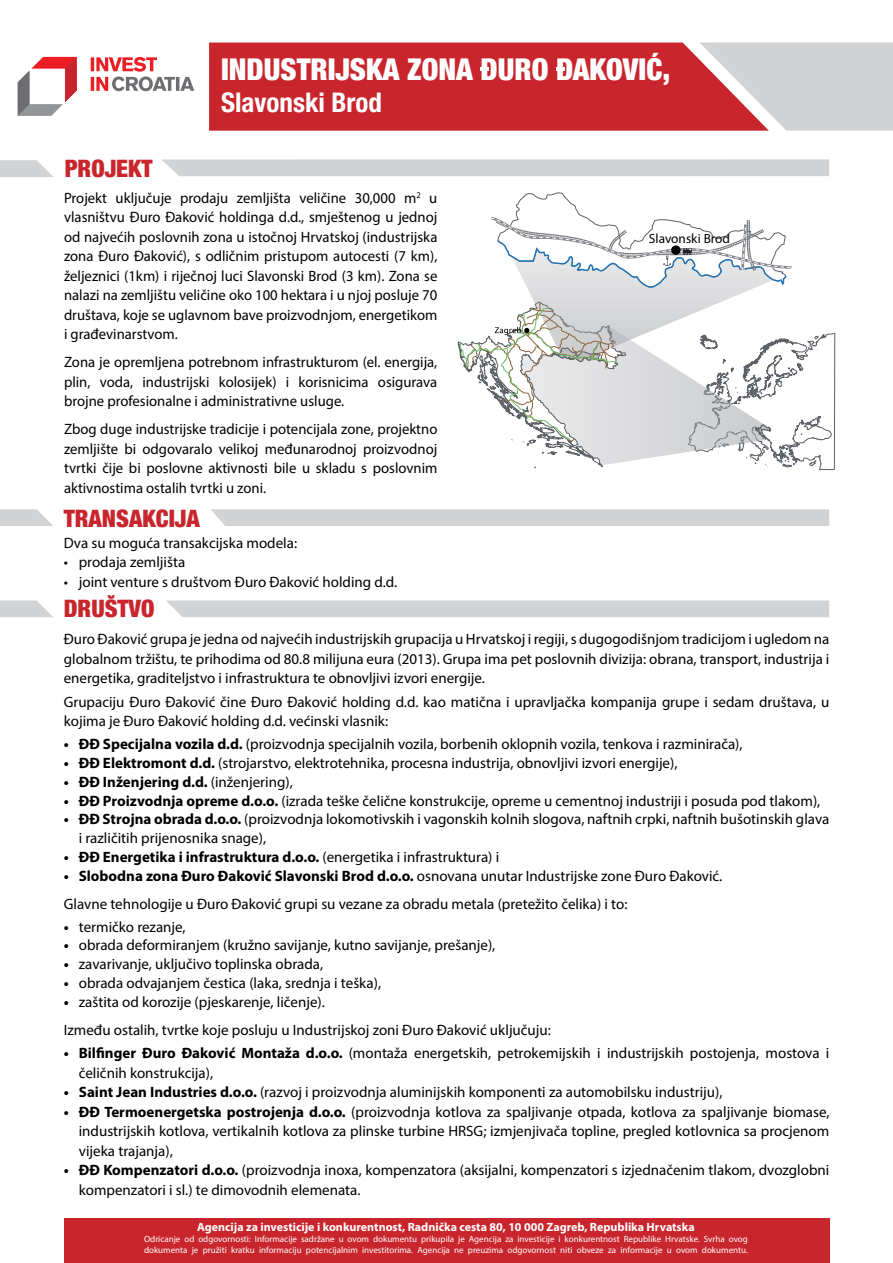
<style>
.page{position:relative;width:893px;height:1263px;background:#fff}
.page>*{position:absolute;margin:0;border:0;box-sizing:border-box;transform-origin:0 0}
.t1{font:900 condensed 30px "Helvetica Neue";color:#fff}
.t2{font:700 condensed 27px "Helvetica Neue";color:#fff}
.t3{font:900 condensed 24px "Helvetica Neue";color:#c9252c}
.t4{font:15px/19.5px "Myriad Pro";color:#000}
.t5{font:700 15px "Myriad Pro";color:#000}
.t6{font:13.35px "Lucida Grande";color:#000}
.t7{font:700 12px "Myriad Pro";color:#fff}
.t8{font:9px/10.5px "Myriad Pro";color:#fff}
.s1{font-weight:700}
.s2{font-weight:400}
</style>
<div class="page">
<svg style="left:0;top:160px;width:53px;height:17px"></svg>
<svg style="left:161px;top:159px;width:668px;height:17px;background:#d2d4d5"></svg>
<div style="left:769px;top:43px;width:124px;height:88px;background:#d1d3d4"></div>
<svg style="left:0;top:600px;width:53px;height:17px"></svg>
<svg style="left:166px;top:600px;width:663px;height:17px;background:#d2d4d5"></svg>
<svg style="left:0;top:509px;width:53px;height:17px"></svg>
<svg style="left:211px;top:509px;width:618px;height:17px;background:#d2d4d5"></svg>
<svg style="left:458px;top:193px;width:377px;height:278px"></svg>
<svg style="left:209px;top:43px;width:560px;height:88px;background:#cb343a"></svg>
<svg style="left:480px;top:67px;width:9px;height:4px"></svg>
<svg style="left:556px;top:67px;width:9px;height:4px"></svg>
<svg style="left:18px;top:57px;width:59px;height:59px"></svg>
<svg style="left:91px;top:57px;width:103px;height:34px"></svg>
<div style="left:64px;top:1218px;width:765px;height:45px;background:#c9252c"></div>
<h3 class="t3" style="left:65px;top:154px;width:89px">PROJEKT</h3>
<h1 class="t1" style="left:221px;top:51px;width:16px">INDUSTRIJSKA</h1>
<h1 class="t1" style="left:407px;top:51px;width:108px">ZONA DURO</h1>
<h1 class="t1" style="left:556px;top:51px;width:33px">DAKOVI</h1>
<h1 class="t1" style="left:646px;top:51px;width:25px">Ć,</h1>
<h2 class="t2" style="left:221px;top:86px;width:162px">Slavonski Brod</h2>
<p class="t4" style="left:64px;top:188px;width:375px;text-align:justify">Projekt uključuje prodaju zemljišta veličine 30,000 m<sup>2</sup> u vlasništvu Đuro Đaković holdinga d.d., smještenog u jednoj od najvećih poslovnih zona u istočnoj Hrvatskoj (industrijska zona Đuro Đaković), s odličnim pristupom autocesti (7 km), željeznici (1km) i riječnoj luci Slavonski Brod (3 km). Zona se nalazi na zemljištu veličine oko 100 hektara i u njoj posluje 70 društava, koje se uglavnom bave proizvodnjom, energetikom i građevinarstvom.</p>
<p class="t4" style="left:64px;top:352px;width:375px;text-align:justify">Zona je opremljena potrebnom infrastrukturom (el. energija, plin, voda, industrijski kolosijek) i korisnicima osigurava brojne profesionalne i administrativne usluge.</p>
<p class="t4" style="left:64px;top:419px;width:375px;text-align:justify">Zbog duge industrijske tradicije i potencijala zone, projektno zemljište bi odgovaralo velikoj međunarodnoj proizvodnoj tvrtki čije bi poslovne aktivnosti bile u skladu s poslovnim aktivnostima ostalih tvrtki u zoni.</p>
<h3 class="t3" style="left:64px;top:503px;width:138px">TRANSAKCIJA</h3>
<p class="t4" style="left:64px;top:533px;width:235px">Dva su moguća transakcijska modela:</p>
<p class="t4" style="left:64px;top:552px;width:123px">• prodaja zemljišta</p>
<p class="t4" style="left:64px;top:572px;width:335px">• joint venture s društvom Đuro Đaković holding d.d.</p>
<h3 class="t3" style="left:64px;top:594px;width:92px">DRUŠTVO</h3>
<p class="t6" style="left:649px;top:230px;width:83px">Slavonski Brod</p>
<p class="t4" style="left:64px;top:629px;width:767px;text-align:justify">Đuro Đaković grupa je jedna od najvećih industrijskih grupacija u Hrvatskoj i regiji, s dugogodišnjom tradicijom i ugledom na globalnom tržištu, te prihodima od 80.8 milijuna eura (2013). Grupa ima pet poslovnih divizija: obrana, transport, industrija i energetika, graditeljstvo i infrastruktura te obnovljivi izvori energije.</p>
<p class="t4" style="left:64px;top:692px;width:767px">Grupaciju Đuro Đaković čine Đuro Đaković holding d.d. kao matična i upravljačka kompanija grupe i sedam društava, u kojima je Đuro Đaković holding d.d. većinski vlasnik:</p>
<p class="t4" style="left:64px;top:734px;width:680px"><span class="s1">• ĐĐ Specijalna vozila d.d.</span> (proizvodnja specijalnih vozila, borbenih oklopnih vozila, tenkova i razminirača),</p>
<p class="t4" style="left:64px;top:753px;width:615px"><span class="s1">• ĐĐ Elektromont d.d.</span> (strojarstvo, elektrotehnika, procesna industrija, obnovljivi izvori energije),</p>
<p class="t5" style="left:64px;top:772px;width:230px">• ĐĐ Inženjering d.d. <span class="s2">(inženjering),</span></p>
<p class="t4" style="left:64px;top:791px;width:758px"><span class="s1">• ĐĐ Proizvodnja opreme d.o.o.</span> (izrada teške čelične konstrukcije, opreme u cementnoj industriji i posuda pod tlakom),</p>
<p class="t4" style="left:79px;top:810px;width:752px;line-height:18.8px;text-indent:-15px"><span class="s1">• ĐĐ Strojna obrada d.o.o.</span> (proizvodnja lokomotivskih i vagonskih kolnih slogova, naftnih crpki, naftnih bušotinskih glava i različitih prijenosnika snage),</p>
<p class="t5" style="left:64px;top:847px;width:437px">• ĐĐ Energetika i infrastruktura d.o.o. <span class="s2">(energetika i infrastruktura) i</span></p>
<p class="t4" style="left:64px;top:861px;width:660px;line-height:28px"><span class="s1">• Slobodna zona Đuro Đaković Slavonski Brod d.o.o.</span> osnovana unutar Industrijske zone Đuro Đaković.<br>Glavne tehnologije u Đuro Đaković grupi su vezane za obradu metala (pretežito čelika) i to:</p>
<p class="t4" style="left:64px;top:917px;width:123px"><span class="s1">•</span> termičko rezanje,</p>
<p class="t4" style="left:64px;top:935px;width:433px"><span class="s1">•</span> obrada deformiranjem (kružno savijanje, kutno savijanje, prešanje),</p>
<p class="t4" style="left:64px;top:954px;width:261px"><span class="s1">•</span> zavarivanje, uključivo toplinska obrada,</p>
<p class="t4" style="left:64px;top:973px;width:319px"><span class="s1">•</span> obrada odvajanjem čestica (laka, srednja i teška),</p>
<p class="t4" style="left:64px;top:987px;width:489px;line-height:28px"><span class="s1">•</span> zaštita od korozije (pjeskarenje, ličenje).<br>Između ostalih, tvrtke koje posluju u Industrijskoj zoni Đuro Đaković uključuju:</p>
<p class="t4" style="left:79px;top:1043px;width:752px;text-indent:-15px"><span class="s1">• Bilfinger Đuro Đaković Montaža d.o.o.</span> (montaža energetskih, petrokemijskih i industrijskih postojenja, mostova i čeličnih konstrukcija),</p>
<p class="t4" style="left:64px;top:1082px;width:660px"><span class="s1">• Saint Jean Industries d.o.o.</span> (razvoj i proizvodnja aluminijskih komponenti za automobilsku industriju),</p>
<p class="t4" style="left:79px;top:1102px;width:752px;text-align:justify;text-indent:-15px"><span class="s1">• ĐĐ Termoenergetska postrojenja d.o.o.</span> (proizvodnja kotlova za spaljivanje otpada, kotlova za spaljivanje biomase, industrijskih kotlova, vertikalnih kotlova za plinske turbine HRSG; izmjenjivača topline, pregled kotlovnica sa procjenom vijeka trajanja),</p>
<p class="t4" style="left:79px;top:1160px;width:752px;text-indent:-15px"><span class="s1">• ĐĐ Kompenzatori d.o.o.</span> (proizvodnja inoxa, kompenzatora (aksijalni, kompenzatori s izjednačenim tlakom, dvozglobni kompenzatori i sl.) te dimovodnih elemenata.</p>
<p class="t7" style="left:197px;top:1219px;width:499px">Agencija za investicije i konkurentnost, Radnička cesta 80, 10 000 Zagreb, Republika Hrvatska</p>
<p class="t8" style="left:144px;top:1234px;width:605px">Odricanje od odgovornosti: Informacije sadržane u ovom dokumentu prikupila je Agencija za investicije i konkurentnost Republike Hrvatske. Svrha ovog dokumenta je pružiti kratku informaciju potencijalnim investitorima. Agencija ne preuzima odgovornost niti obveze za informacije u ovom dokumentu.</p>
</div>
